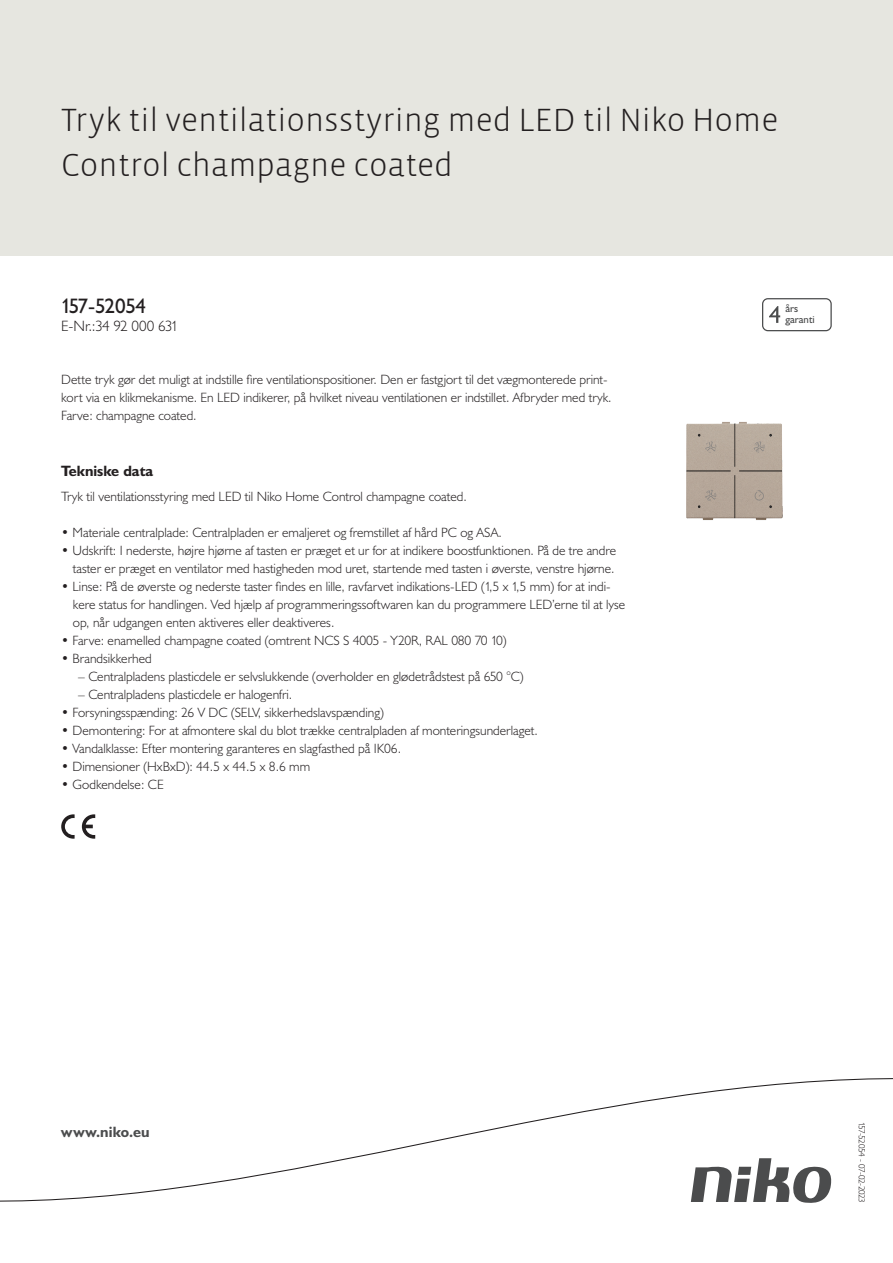
<style>
.page{position:relative;width:893px;height:1263px;background:#fff}
.page>*{position:absolute;margin:0;border:0;box-sizing:border-box;transform-origin:0 0}
.Title_datasheets{font:300 33px/45px "Vista Sans";color:#231f20}
.Article_number{font:21px "Humanist 521 BT";letter-spacing:-.035em;color:#231f20}
.ENumber{font:300 15px "Humanist 521 BT";letter-spacing:-.04em;color:#231f20}
.Titles_parts{font:700 15px "Humanist 521 BT";color:#231f20}
.titel_afbeelding{font:700 15px "Humanist 521 BT";letter-spacing:.005em;color:#4b4c4d}
.USP_Bullets{font:300 13.5px/18px "Humanist 521 BT";color:#231f20;text-align:right}
.Platte_tekst_CAB{font:300 13.5px/18px "Humanist 521 BT";color:#231f20}
.USP_Bullets_level_2{font:300 13.5px "Humanist 521 BT";color:#231f20}
.t1{font:10.8px/10.8px "Humanist 521 BT";color:#4b4c4d}
.Revision{font:300 9px "Humanist 521 BT";letter-spacing:-.05em;color:#231f20}
</style>
<div class="page">
<div style="left:0;top:0;width:893px;height:255px;background:#e6e6e0"></div>
<svg style="left:82px;top:814px;width:13px;height:25px"></svg>
<svg style="left:61px;top:814px;width:14px;height:25px"></svg>
<svg style="left:762px;top:298px;width:70px;height:33px"></svg>
<svg style="left:0;top:1078px;width:893px;height:125px"></svg>
<img style="left:686px;top:422px;width:97px;height:98px">
<p class="Title_datasheets" style="left:61px;top:98px;width:719px">Tryk til ventilationsstyring med LED til Niko Home<br>Control champagne coated</p>
<p class="Article_number" style="left:61px;top:293px;width:87px">157-52054</p>
<p class="ENumber" style="left:61px;top:316px;width:119px">E-Nr.:34 92 000 631</p>
<p class="Platte_tekst_CAB" style="left:61px;top:370px;width:552px">Dette tryk gør det muligt at indstille fire ventilationspositioner. Den er fastgjort til det vægmonterede print&shy;kort via en klikmekanisme. En LED indikerer, på hvilket niveau ventilationen er indstillet. Afbryder med tryk.<br>Farve: champagne coated.</p>
<p class="Titles_parts" style="left:61px;top:462px;width:94px">Tekniske data</p>
<p class="Platte_tekst_CAB" style="left:61px;top:487px;width:407px">Tryk til ventilationsstyring med LED til Niko Home Control champagne coated.</p>
<p class="USP_Bullets" style="left:61px;top:523px;width:442px">• Materiale centralplade: Centralpladen er emaljeret og fremstillet af hård PC og ASA.</p>
<p class="USP_Bullets" style="left:61px;top:541px;width:556px">• Udskrift: I nederste, højre hjørne af tasten er præget et ur for at indikere boostfunktionen. På de tre andre taster er præget en ventilator med hastigheden mod uret, startende med tasten i øverste, venstre hjørne.</p>
<p class="USP_Bullets" style="left:73px;top:577px;width:554px;text-align:left;text-indent:-12px">• Linse: På de øverste og nederste taster findes en lille, ravfarvet indikations-LED (1,5 x 1,5 mm) for at indi&shy;kere status for handlingen. Ved hjælp af programmeringssoftwaren kan du programmere LED’erne til at lyse op, når udgangen enten aktiveres eller deaktiveres.</p>
<p class="USP_Bullets" style="left:61px;top:631px;width:447px">• Farve: enamelled champagne coated (omtrent NCS S 4005 - Y20R, RAL 080 70 10)</p>
<p class="USP_Bullets" style="left:61px;top:649px;width:92px">• Brandsikkerhed</p>
<p class="USP_Bullets_level_2" style="left:78px;top:668px;width:447px">– Centralpladens plasticdele er selvslukkende (overholder en glødetrådstest på 650 °C)</p>
<p class="USP_Bullets_level_2" style="left:78px;top:686px;width:216px">– Centralpladens plasticdele er halogenfri.</p>
<p class="USP_Bullets" style="left:61px;top:703px;width:324px">• Forsyningsspænding: 26 V DC (SELV, sikkerhedslavspænding)</p>
<p class="USP_Bullets" style="left:61px;top:721px;width:478px">• Demontering: For at afmontere skal du blot trække centralpladen af monteringsunderlaget.</p>
<p class="USP_Bullets" style="left:61px;top:739px;width:341px">• Vandalklasse: Efter montering garanteres en slagfasthed på IK06.</p>
<p class="USP_Bullets" style="left:61px;top:757px;width:250px">• Dimensioner (HxBxD): 44.5 x 44.5 x 8.6 mm</p>
<p class="USP_Bullets" style="left:61px;top:775px;width:104px">• Godkendelse: CE</p>
<p class="t1" style="left:785px;top:303px;width:31px">års garanti</p>
<p class="titel_afbeelding" style="left:61px;top:1122px;width:90px">www.niko.eu</p>
<p class="Revision" style="left:868px;top:1122px;width:82px;rotate:90deg">157-52054 - 07-02-2023</p>
</div>
